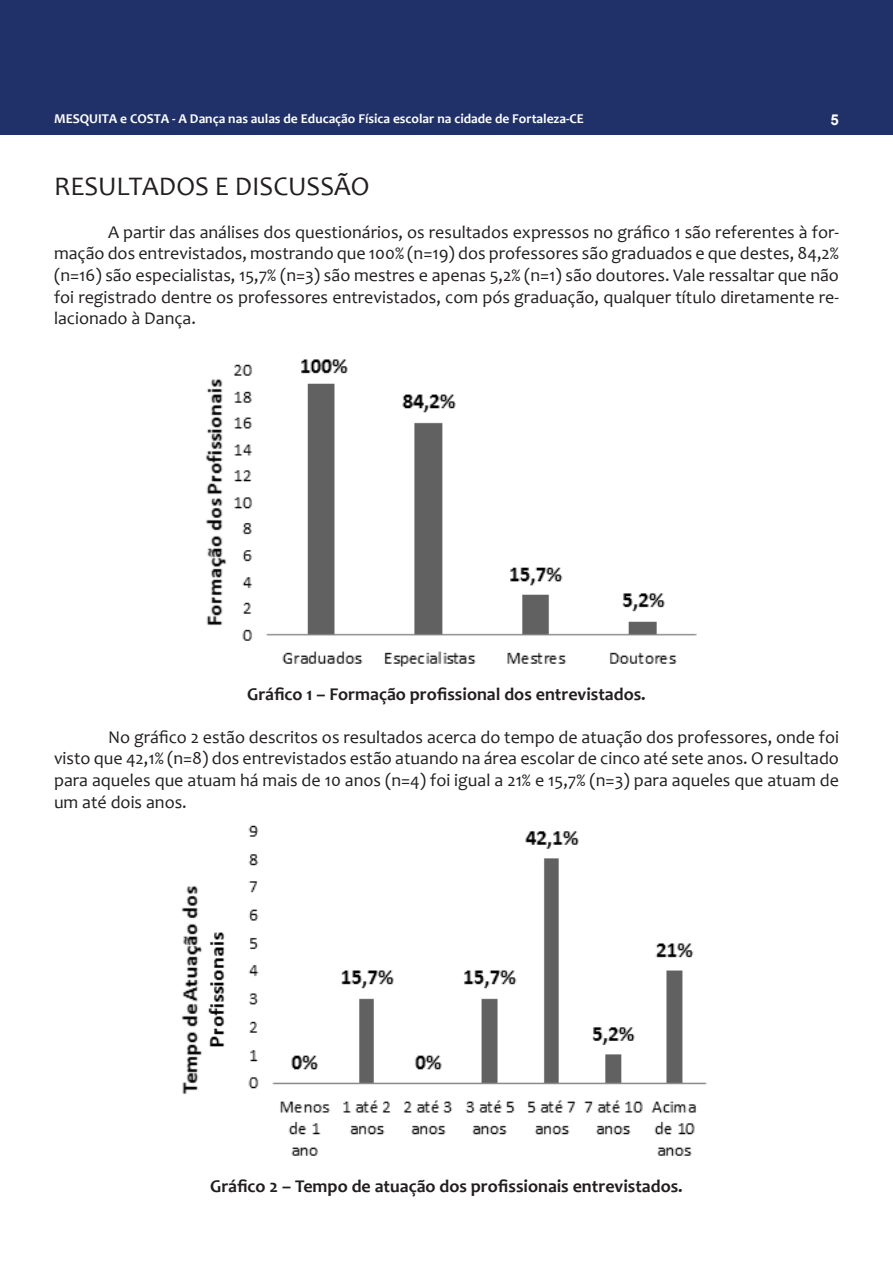
<style>
.page{position:relative;width:893px;height:1263px;background:#fff}
.page>*{position:absolute;margin:0;border:0;box-sizing:border-box;transform-origin:0 0}
.titulo{font:27px "Candara";color:#231f20}
.texto_corrido{font:18px/21.6px "Candara";color:#231f20;text-align:justify}
.texto_corrido-2{font:700 18px "Candara";color:#231f20}
.t1{font:700 15px "Arial";color:#fff}
.t2{font:700 13.5px "Candara";color:#fff}
</style>
<div class="page">
<div style="left:0;top:0;width:893px;height:135px;background:#203068"></div>
<img style="left:205px;top:359px;width:492px;height:308px">
<img style="left:181px;top:825px;width:526px;height:331px">
<p class="t2" style="left:54px;top:110px;width:532px">MESQUITA e COSTA - A Dança nas aulas de Educação Física escolar na cidade de Fortaleza-CE</p>
<p class="t1" style="left:831px;top:110px;width:10px">5</p>
<p class="titulo" style="left:54px;top:169px;width:317px">RESULTADOS E DISCUSSÃO</p>
<p class="texto_corrido" style="left:54px;top:221px;width:786px;text-indent:54px">A partir das análises dos questionários, os resultados expressos no gráfico 1 são referentes à for&shy;mação dos entrevistados, mostrando que 100% (n=19) dos professores são graduados e que destes, 84,2% (n=16) são especialistas, 15,7% (n=3) são mestres e apenas 5,2% (n=1) são doutores. Vale ressaltar que não foi registrado dentre os professores entrevistados, com pós graduação, qualquer título diretamente re&shy;lacionado à Dança.</p>
<p class="texto_corrido-2" style="left:247px;top:682px;width:400px">Gráfico 1 – Formação profissional dos entrevistados.</p>
<p class="texto_corrido" style="left:54px;top:726px;width:786px;text-indent:54px">No gráfico 2 estão descritos os resultados acerca do tempo de atuação dos professores, onde foi visto que 42,1% (n=8) dos entrevistados estão atuando na área escolar de cinco até sete anos. O resultado para aqueles que atuam há mais de 10 anos (n=4) foi igual a 21% e 15,7% (n=3) para aqueles que atuam de um até dois anos.</p>
<p class="texto_corrido-2" style="left:210px;top:1175px;width:474px">Gráfico 2 – Tempo de atuação dos profissionais entrevistados.</p>
</div>
